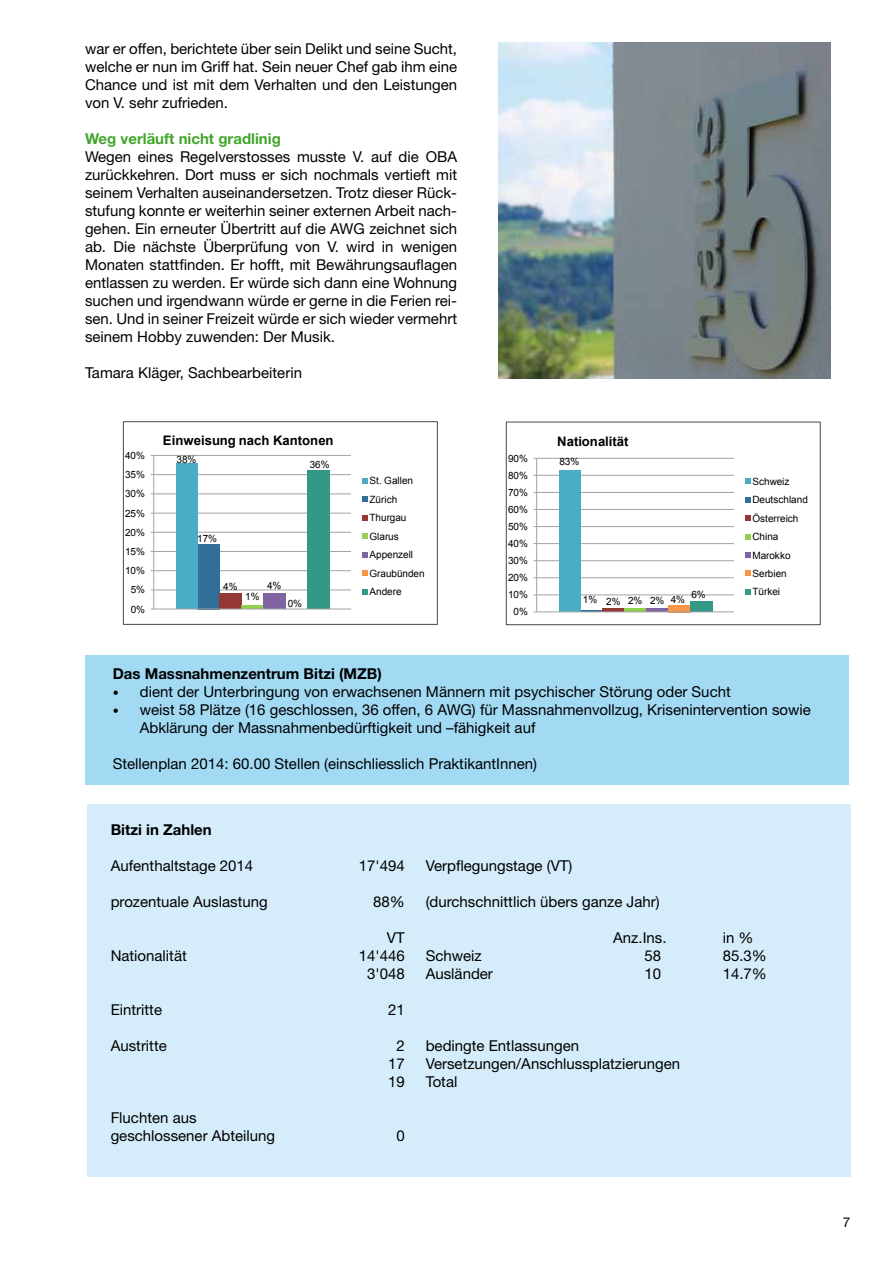
<style>
.page{position:relative;width:893px;height:1263px;background:#fff}
.page>*{position:absolute;margin:0;border:0;box-sizing:border-box;transform-origin:0 0}
.t1{font:15px/18px "Helvetica Neue LT";color:#000}
.t2{font:700 15px "Helvetica Neue LT";color:#000}
.t3{font:700 15px "Helvetica Neue LT";color:#41a62b}
.t4{font:13.5px "Helvetica Neue LT";color:#000}
.t5{font:700 13.05px "Arial";color:#000}
.t6{font:10.05px/18.5px "Arial";letter-spacing:-.005em;color:#000}
.s1{font-size:12px}
</style>
<div class="page">
<div style="left:85px;top:655px;width:764px;height:130px;background:#a2daf4"></div>
<div style="left:87px;top:804px;width:763px;height:373px;background:#d5edfa"></div>
<img style="left:498px;top:43px;width:332px;height:336px">
<hr style="left:537px;top:594px;width:197px;height:1px;background:#a2a3a5">
<hr style="left:537px;top:577px;width:197px;height:1px;background:#a2a3a5">
<hr style="left:537px;top:560px;width:197px;height:1px;background:#a2a3a5">
<hr style="left:537px;top:543px;width:197px;height:1px;background:#a2a3a5">
<hr style="left:537px;top:526px;width:197px;height:1px;background:#a2a3a5">
<hr style="left:537px;top:509px;width:197px;height:1px;background:#a2a3a5">
<hr style="left:537px;top:492px;width:197px;height:1px;background:#a2a3a5">
<hr style="left:537px;top:475px;width:197px;height:1px;background:#a2a3a5">
<hr style="left:537px;top:458px;width:197px;height:1px;background:#a2a3a5">
<hr style="left:580px;top:610px;width:23px;height:2px;background:#326f98">
<hr style="left:602px;top:608px;width:22px;height:4px;background:#953735">
<hr style="left:624px;top:608px;width:22px;height:4px;background:#92d050">
<hr style="left:646px;top:608px;width:22px;height:4px;background:#8064a2">
<div style="left:668px;top:605px;width:22px;height:7px;background:#f79646"></div>
<div style="left:690px;top:602px;width:22px;height:10px;background:#319985"></div>
<div style="left:559px;top:470px;width:21px;height:142px;background:#4bacc6"></div>
<hr style="left:536px;top:458px;width:1px;height:154px;background:#a2a3a5">
<hr style="left:537px;top:611px;width:197px;height:1px;background:#a2a3a5">
<svg style="left:745px;top:479px;width:5px;height:5px"></svg>
<svg style="left:745px;top:497px;width:5px;height:5px"></svg>
<svg style="left:745px;top:515px;width:5px;height:6px"></svg>
<svg style="left:745px;top:534px;width:5px;height:5px"></svg>
<svg style="left:745px;top:552px;width:5px;height:6px"></svg>
<svg style="left:745px;top:571px;width:5px;height:5px"></svg>
<svg style="left:745px;top:589px;width:5px;height:5px"></svg>
<hr style="left:154px;top:589px;width:197px;height:1px;background:#a2a3a5">
<hr style="left:154px;top:570px;width:197px;height:1px;background:#a2a3a5">
<hr style="left:154px;top:551px;width:197px;height:1px;background:#a2a3a5">
<hr style="left:154px;top:532px;width:197px;height:1px;background:#a2a3a5">
<hr style="left:154px;top:513px;width:197px;height:1px;background:#a2a3a5">
<hr style="left:154px;top:493px;width:197px;height:1px;background:#a2a3a5">
<hr style="left:154px;top:474px;width:197px;height:1px;background:#a2a3a5">
<hr style="left:154px;top:455px;width:197px;height:1px;background:#a2a3a5">
<div style="left:198px;top:544px;width:22px;height:65px;background:#326f98"></div>
<div style="left:219px;top:594px;width:23px;height:15px;background:#953735"></div>
<svg style="left:241px;top:605px;width:22px;height:4px"></svg>
<div style="left:263px;top:594px;width:22px;height:15px;background:#8064a2"></div>
<div style="left:307px;top:471px;width:22px;height:138px;background:#319985"></div>
<div style="left:176px;top:463px;width:22px;height:146px;background:#4bacc6"></div>
<hr style="left:153px;top:455px;width:1px;height:154px;background:#a2a3a5">
<hr style="left:154px;top:609px;width:197px;height:1px;background:#a2a3a5">
<svg style="left:362px;top:478px;width:6px;height:5px"></svg>
<svg style="left:362px;top:497px;width:6px;height:5px"></svg>
<svg style="left:362px;top:515px;width:6px;height:5px"></svg>
<svg style="left:362px;top:534px;width:6px;height:5px"></svg>
<svg style="left:362px;top:552px;width:6px;height:5px"></svg>
<svg style="left:362px;top:570px;width:6px;height:6px"></svg>
<svg style="left:362px;top:589px;width:6px;height:5px"></svg>
<p class="t1" style="left:85px;top:40px;width:374px;text-align:justify">war er offen, berichtete über sein Delikt und seine Sucht, welche er nun im Griff hat. Sein neuer Chef gab ihm eine Chance und ist mit dem Verhalten und den Leistungen von V. sehr zufrieden.</p>
<p class="t3" style="left:85px;top:130px;width:197px">Weg verläuft nicht gradlinig</p>
<p class="t1" style="left:85px;top:148px;width:374px;text-align:justify">Wegen eines Regelverstosses musste V. auf die OBA zurückkehren. Dort muss er sich nochmals vertieft mit seinem Verhalten auseinandersetzen. Trotz dieser Rück&shy;stufung konnte er weiterhin seiner externen Arbeit nach&shy;gehen. Ein erneuter Übertritt auf die AWG zeichnet sich ab. Die nächste Überprüfung von V. wird in wenigen Monaten stattfinden. Er hofft, mit Bewährungsauflagen entlassen zu werden. Er würde sich dann eine Wohnung suchen und irgendwann würde er gerne in die Ferien rei&shy;sen. Und in seiner Freizeit würde er sich wieder vermehrt seinem Hobby zuwenden: Der Musik.</p>
<p class="t1" style="left:85px;top:364px;width:218px">Tamara Kläger, Sachbearbeiterin</p>
<p class="t5" style="left:167px;top:206px;width:73px">Nationalität</p>
<p class="t6" style="left:118px;top:223px;width:21px">90%</p>
<p class="t6" style="left:169px;top:227px;width:21px">83%</p>
<p class="t6" style="left:118px;top:240px;width:21px">80%</p>
<p class="t6" style="left:118px;top:257px;width:21px">70%</p>
<p class="t6" style="left:362px;top:265px;width:57px">Deutschland<br>Österreich</p>
<p class="t6" style="left:118px;top:274px;width:21px">60%</p>
<p class="t6" style="left:118px;top:291px;width:21px">50%</p>
<p class="t6" style="left:118px;top:309px;width:21px">40%</p>
<p class="t6" style="left:118px;top:326px;width:21px">30%</p>
<p class="t6" style="left:118px;top:360px;width:21px">10%</p>
<p class="t6" style="left:193px;top:365px;width:104px">1% 2% 2% 2% 4%</p>
<p class="t6" style="left:125px;top:446px;width:21px">40%</p>
<p class="t6" style="left:125px;top:465px;width:21px">35%</p>
<p class="t6" style="left:125px;top:485px;width:21px">30%</p>
<p class="t6" style="left:125px;top:504px;width:21px">25%</p>
<p class="t6" style="left:125px;top:523px;width:21px">20%</p>
<p class="t6" style="left:125px;top:542px;width:21px">15%</p>
<p class="t6" style="left:125px;top:561px;width:21px">10%</p>
<p class="t6" style="left:131px;top:581px;width:16px">5%</p>
<p class="t6" style="left:131px;top:600px;width:16px">0%</p>
<p class="t5" style="left:163px;top:432px;width:172px">Einweisung nach Kantonen</p>
<p class="t6" style="left:177px;top:450px;width:21px">38%</p>
<p class="t6" style="left:310px;top:455px;width:21px">36%</p>
<p class="t6" style="left:197px;top:530px;width:21px">17%</p>
<p class="t6" style="left:223px;top:577px;width:16px">4%</p>
<p class="t6" style="left:245px;top:588px;width:16px">1%</p>
<p class="t6" style="left:267px;top:576px;width:16px">4%</p>
<p class="t6" style="left:288px;top:594px;width:16px">0%</p>
<p class="t6" style="left:369px;top:472px;width:57px">St. Gallen<br>Zürich<br>Thurgau<br>Glarus<br>Appenzell<br>Graubünden<br>Andere</p>
<p class="t6" style="left:508px;top:449px;width:21px">90%</p>
<p class="t6" style="left:508px;top:466px;width:21px">80%</p>
<p class="t6" style="left:508px;top:483px;width:21px">70%</p>
<p class="t6" style="left:508px;top:500px;width:21px">60%</p>
<p class="t6" style="left:508px;top:517px;width:21px">50%</p>
<p class="t6" style="left:508px;top:534px;width:21px">40%</p>
<p class="t6" style="left:508px;top:551px;width:21px">30%</p>
<p class="t6" style="left:508px;top:569px;width:21px">20%</p>
<p class="t6" style="left:508px;top:586px;width:21px">10%</p>
<p class="t6" style="left:514px;top:603px;width:16px">0%</p>
<p class="t5" style="left:557px;top:432px;width:73px">Nationalität</p>
<p class="t6" style="left:559px;top:453px;width:21px">83%</p>
<p class="t6" style="left:691px;top:586px;width:16px">6%</p>
<p class="t6" style="left:583px;top:591px;width:104px">1% 2% 2% 2% 4%</p>
<p class="t6" style="left:752px;top:472px;width:57px">Schweiz<br>Deutschland<br>Österreich<br>China<br>Marokko<br>Serbien<br>Türkei</p>
<p class="t2" style="left:113px;top:664px;width:271px">Das Massnahmenzentrum Bitzi (MZB)</p>
<p class="t1" style="left:113px;top:682px;width:619px"><span class="s1">•</span> dient der Unterbringung von erwachsenen Männern mit psychischer Störung oder Sucht</p>
<p class="t1" style="left:140px;top:700px;width:673px;text-indent:-27px"><span class="s1">•</span> weist 58 Plätze (16 geschlossen, 36 offen, 6 AWG) für Massnahmenvollzug, Krisenintervention sowie<br>Abklärung der Massnahmenbedürftigkeit und –fähigkeit auf</p>
<p class="t1" style="left:113px;top:754px;width:426px">Stellenplan 2014: 60.00 Stellen (einschliesslich PraktikantInnen)</p>
<p class="t6" style="left:566px;top:676px;width:21px">38%</p>
<p class="t6" style="left:700px;top:681px;width:21px">36%</p>
<p class="t6" style="left:515px;top:691px;width:21px">35%</p>
<p class="t6" style="left:759px;top:698px;width:45px">St. Gallen</p>
<p class="t6" style="left:515px;top:749px;width:21px">20%</p>
<p class="t2" style="left:111px;top:820px;width:103px">Bitzi in Zahlen</p>
<p class="t1" style="left:111px;top:856px;width:144px">Aufenthaltstage 2014</p>
<p class="t1" style="left:359px;top:856px;width:47px">17'494</p>
<p class="t1" style="left:426px;top:856px;width:148px">Verpflegungstage (VT)</p>
<p class="t1" style="left:111px;top:892px;width:158px">prozentuale Auslastung</p>
<p class="t1" style="left:373px;top:892px;width:33px">88%</p>
<p class="t1" style="left:426px;top:892px;width:235px">(durchschnittlich übers ganze Jahr)</p>
<p class="t1" style="left:387px;top:928px;width:19px">VT</p>
<p class="t1" style="left:613px;top:928px;width:55px">Anz.Ins.</p>
<p class="t1" style="left:723px;top:928px;width:32px">in %</p>
<p class="t1" style="left:111px;top:946px;width:78px">Nationalität</p>
<p class="t1" style="left:359px;top:946px;width:47px">14'446</p>
<p class="t1" style="left:426px;top:946px;width:58px">Schweiz</p>
<p class="t1" style="left:645px;top:946px;width:18px">58</p>
<p class="t1" style="left:723px;top:946px;width:46px">85.3%</p>
<p class="t1" style="left:367px;top:964px;width:39px">3'048</p>
<p class="t1" style="left:426px;top:964px;width:69px">Ausländer</p>
<p class="t1" style="left:645px;top:964px;width:18px">10</p>
<p class="t1" style="left:723px;top:964px;width:46px">14.7%</p>
<p class="t1" style="left:111px;top:1000px;width:53px">Eintritte</p>
<p class="t1" style="left:388px;top:1000px;width:18px">21</p>
<p class="t1" style="left:111px;top:1036px;width:58px">Austritte</p>
<p class="t1" style="left:396px;top:1036px;width:10px">2</p>
<p class="t1" style="left:426px;top:1036px;width:155px">bedingte Entlassungen</p>
<p class="t1" style="left:388px;top:1054px;width:18px">17</p>
<p class="t1" style="left:426px;top:1054px;width:256px">Versetzungen/Anschlussplatzierungen</p>
<p class="t1" style="left:388px;top:1072px;width:18px">19</p>
<p class="t1" style="left:426px;top:1072px;width:33px">Total</p>
<p class="t1" style="left:111px;top:1108px;width:166px">Fluchten aus geschlossener Abteilung</p>
<p class="t1" style="left:396px;top:1126px;width:10px">0</p>
<p class="t4" style="left:843px;top:1214px;width:9px">7</p>
</div>
